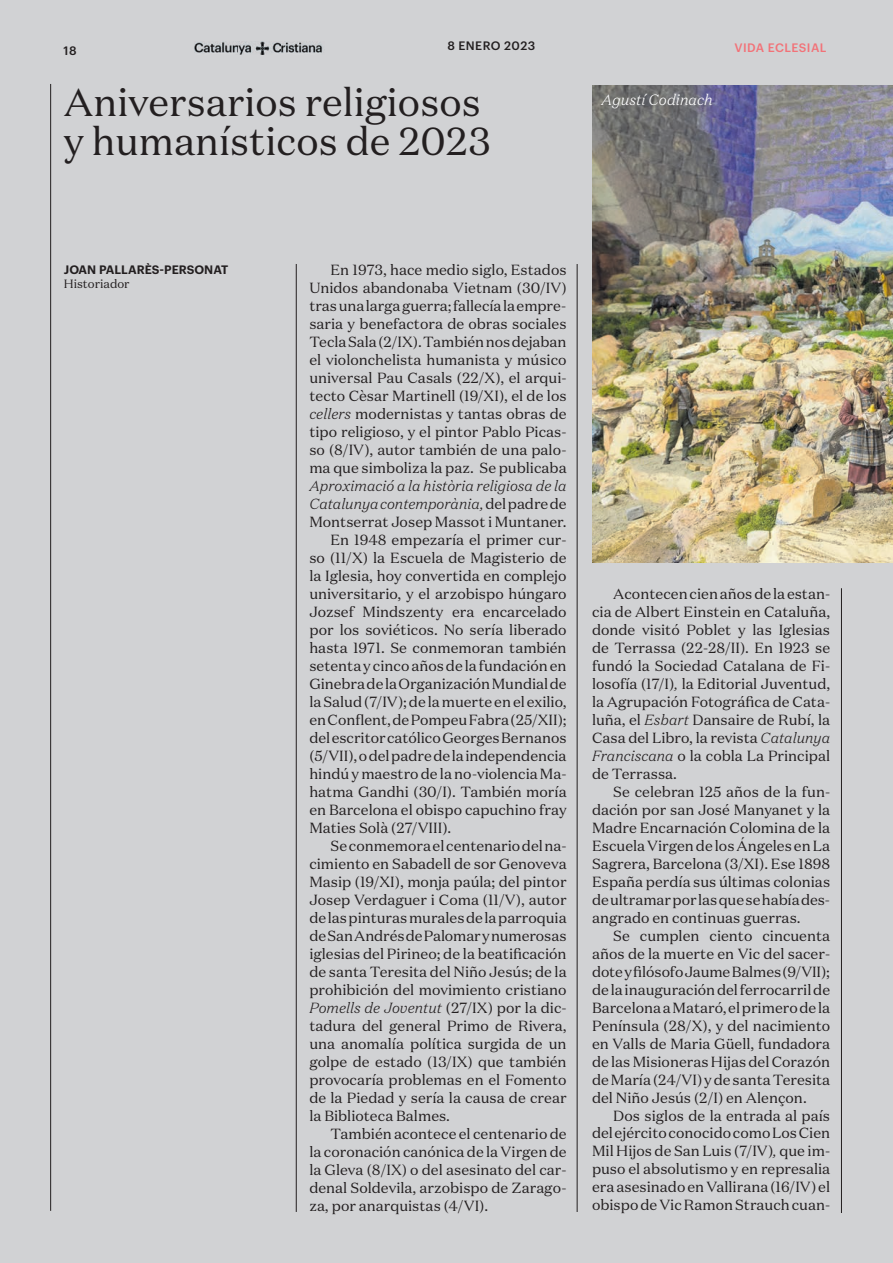
<style>
.page{position:relative;width:893px;height:1263px;background:#d1d2d4}
.page>*{position:absolute;margin:0;border:0;box-sizing:border-box;transform-origin:0 0}
.t1{font:39px/39px "Domaine Text";color:#231f20}
.t2{font:italic 300 15px "Domaine Text";color:#fff}
.t3{font:14.7px/18px "Domaine Text";color:#231f20;text-align:justify}
.t4{font:italic 300 14.7px "Domaine Text";color:#231f20}
.t5{font:600 12px "Graphik";color:#231f20}
.t6{font:500 12px "Graphik";letter-spacing:.035em;color:#231f20}
.t7{font:500 12px "Graphik";letter-spacing:.035em;color:#f27278}
.t8{font:12px "Domaine Text";color:#231f20}
.s1{font-weight:300;font-style:italic}
.s2{font-weight:400;font-style:normal}
</style>
<div class="page">
<img style="left:195px;top:41px;width:128px;height:14px">
<hr style="left:841px;top:588px;width:1px;height:625px;background:#231f20">
<hr style="left:50px;top:84px;width:1px;height:1127px;background:#231f20">
<hr style="left:296px;top:264px;width:1px;height:948px;background:#231f20">
<hr style="left:577px;top:264px;width:1px;height:948px;background:#231f20">
<img style="left:593px;top:85px;width:294px;height:478px">
<img style="left:887px;top:85px;width:6px;height:478px">
<p class="t6" style="left:64px;top:41px;width:14px">18</p>
<p class="t6" style="left:447px;top:37px;width:89px">8 ENERO 2023</p>
<p class="t7" style="left:735px;top:39px;width:93px">VIDA ECLESIAL</p>
<h1 class="t1" style="left:64px;top:82px;width:429px">Aniversarios religiosos y humanísticos de 2023</h1>
<p class="t2" style="left:602px;top:90px;width:113px">Agustí Codinach</p>
<p class="t5" style="left:64px;top:260px;width:166px">JOAN PALLARÈS-PERSONAT</p>
<p class="t8" style="left:64px;top:276px;width:67px">Historiador</p>
<p class="t3" style="left:309px;top:261px;width:259px;text-indent:21px">En 1973, hace medio siglo, Estados Unidos abandonaba Vietnam (30/IV) tras una larga guerra; fallecía la empre&shy;saria y benefactora de obras sociales Tecla Sala (2/IX). También nos dejaban el violonchelista humanista y músico universal Pau Casals (22/X), el arqui&shy;tecto Cèsar Martinell (19/XI), el de los <span class="s1">cellers</span> modernistas y tantas obras de tipo religioso, y el pintor Pablo Picas&shy;so (8/IV), autor también de una palo&shy;ma que simboliza la paz. Se publicaba</p>
<p class="t4" style="left:309px;top:477px;width:259px">Aproximació a la història religiosa de la</p>
<p class="t4" style="left:309px;top:495px;width:259px">Catalunya contemporània, <span class="s2">del padre de</span></p>
<p class="t3" style="left:309px;top:513px;width:259px">Montserrat Josep Massot i Muntaner.</p>
<p class="t3" style="left:331px;top:531px;width:238px">En 1948 empezaría el primer cur-</p>
<p class="t3" style="left:309px;top:549px;width:259px">so (11/X) la Escuela de Magisterio de</p>
<p class="t3" style="left:309px;top:567px;width:259px">la Iglesia, hoy convertida en complejo</p>
<p class="t3" style="left:309px;top:585px;width:259px">universitario, y el arzobispo húngaro</p>
<p class="t3" style="left:309px;top:603px;width:259px">Jozsef Mindszenty era encarcelado</p>
<p class="t3" style="left:309px;top:621px;width:259px">por los soviéticos. No sería liberado</p>
<p class="t3" style="left:309px;top:639px;width:259px">hasta 1971. Se conmemoran también</p>
<p class="t3" style="left:309px;top:657px;width:259px">setenta y cinco años de la fundación en</p>
<p class="t3" style="left:309px;top:675px;width:259px">Ginebra de la Organización Mundial de</p>
<p class="t3" style="left:309px;top:693px;width:259px">la Salud (7/IV); de la muerte en el exilio,</p>
<p class="t3" style="left:309px;top:711px;width:259px">en Conflent, de Pompeu Fabra (25/XII);</p>
<p class="t3" style="left:309px;top:729px;width:259px">del escritor católico Georges Bernanos</p>
<p class="t3" style="left:309px;top:747px;width:259px">(5/VII), o del padre de la independencia</p>
<p class="t3" style="left:309px;top:765px;width:259px">hindú y maestro de la no-violencia Ma-</p>
<p class="t3" style="left:309px;top:783px;width:259px">hatma Gandhi (30/I). También moría</p>
<p class="t3" style="left:309px;top:801px;width:259px">en Barcelona el obispo capuchino fray</p>
<p class="t3" style="left:309px;top:819px;width:143px">Maties Solà (27/VIII).</p>
<p class="t3" style="left:331px;top:837px;width:237px">Se conmemora el centenario del na-</p>
<p class="t3" style="left:309px;top:855px;width:259px">cimiento en Sabadell de sor Genoveva</p>
<p class="t3" style="left:309px;top:873px;width:259px">Masip (19/XI), monja paúla; del pintor</p>
<p class="t3" style="left:309px;top:891px;width:259px">Josep Verdaguer i Coma (11/V), autor</p>
<p class="t3" style="left:309px;top:909px;width:259px">de las pinturas murales de la parroquia</p>
<p class="t3" style="left:309px;top:927px;width:259px">de San Andrés de Palomar y numerosas</p>
<p class="t3" style="left:309px;top:945px;width:259px">iglesias del Pirineo; de la beatificación</p>
<p class="t3" style="left:309px;top:963px;width:259px">de santa Teresita del Niño Jesús; de la</p>
<p class="t3" style="left:309px;top:981px;width:259px">prohibición del movimiento cristiano</p>
<p class="t4" style="left:309px;top:999px;width:259px">Pomells de Joventut <span class="s2">(27/IX) por la dic-</span></p>
<p class="t3" style="left:309px;top:1017px;width:259px">tadura del general Primo de Rivera,</p>
<p class="t3" style="left:309px;top:1035px;width:259px">una anomalía política surgida de un</p>
<p class="t3" style="left:309px;top:1053px;width:259px">golpe de estado (13/IX) que también</p>
<p class="t3" style="left:309px;top:1071px;width:259px">provocaría problemas en el Fomento</p>
<p class="t3" style="left:309px;top:1089px;width:259px">de la Piedad y sería la causa de crear</p>
<p class="t3" style="left:309px;top:1107px;width:142px">la Biblioteca Balmes.</p>
<p class="t3" style="left:331px;top:1125px;width:237px">También acontece el centenario de</p>
<p class="t3" style="left:309px;top:1143px;width:259px">la coronación canónica de la Virgen de</p>
<p class="t3" style="left:309px;top:1161px;width:259px">la Gleva (8/IX) o del asesinato del car-</p>
<p class="t3" style="left:309px;top:1179px;width:259px">denal Soldevila, arzobispo de Zarago-</p>
<p class="t3" style="left:309px;top:1197px;width:180px">za, por anarquistas (4/VI).</p>
<p class="t3" style="left:592px;top:584px;width:240px;text-indent:21px">Acontecen cien años de la estan&shy;cia de Albert Einstein en Cataluña, donde visitó Poblet y las Iglesias de Terrassa (22-28/II). En 1923 se fundó la Sociedad Catalana de Fi&shy;losofía (17/I)<span class="s1">,</span> la Editorial Juventud, la Agrupación Fotográfica de Cata&shy;luña, el <span class="s1">Esbart</span> Dansaire de Rubí, la Casa del Libro, la revista <span class="s1">Catalunya Franciscana</span> o la cobla La Principal de Terrassa.</p>
<p class="t3" style="left:592px;top:782px;width:240px;text-indent:21px">Se celebran 125 años de la fun&shy;dación por san José Manyanet y la Madre Encarnación Colomina de la Escuela Virgen de los Ángeles en La Sagrera, Barcelona (3/XI). Ese 1898<br>España perdía sus últimas colonias de ultramar por las que se había des&shy;angrado en continuas guerras.</p>
<p class="t3" style="left:592px;top:926px;width:240px;text-indent:21px">Se cumplen ciento cincuenta años de la muerte en Vic del sacer&shy;dote y filósofo Jaume Balmes (9/VII); de la inauguración del ferrocarril de Barcelona a Mataró, el primero de la Península (28/X), y del nacimiento en Valls de Maria Güell, fundadora de las Misioneras Hijas del Corazón de María (24/VI) y de santa Teresita del Niño Jesús (2/I) en Alençon.</p>
<p class="t3" style="left:592px;top:1106px;width:240px;text-indent:21px">Dos siglos de la entrada al país del ejército conocido como Los Cien Mil Hijos de San Luis (7/IV)<span class="s1">,</span> que im&shy;puso el absolutismo y en represalia era asesinado en Vallirana (16/IV) el obispo de Vic Ramon Strauch cuan-</p>
</div>
